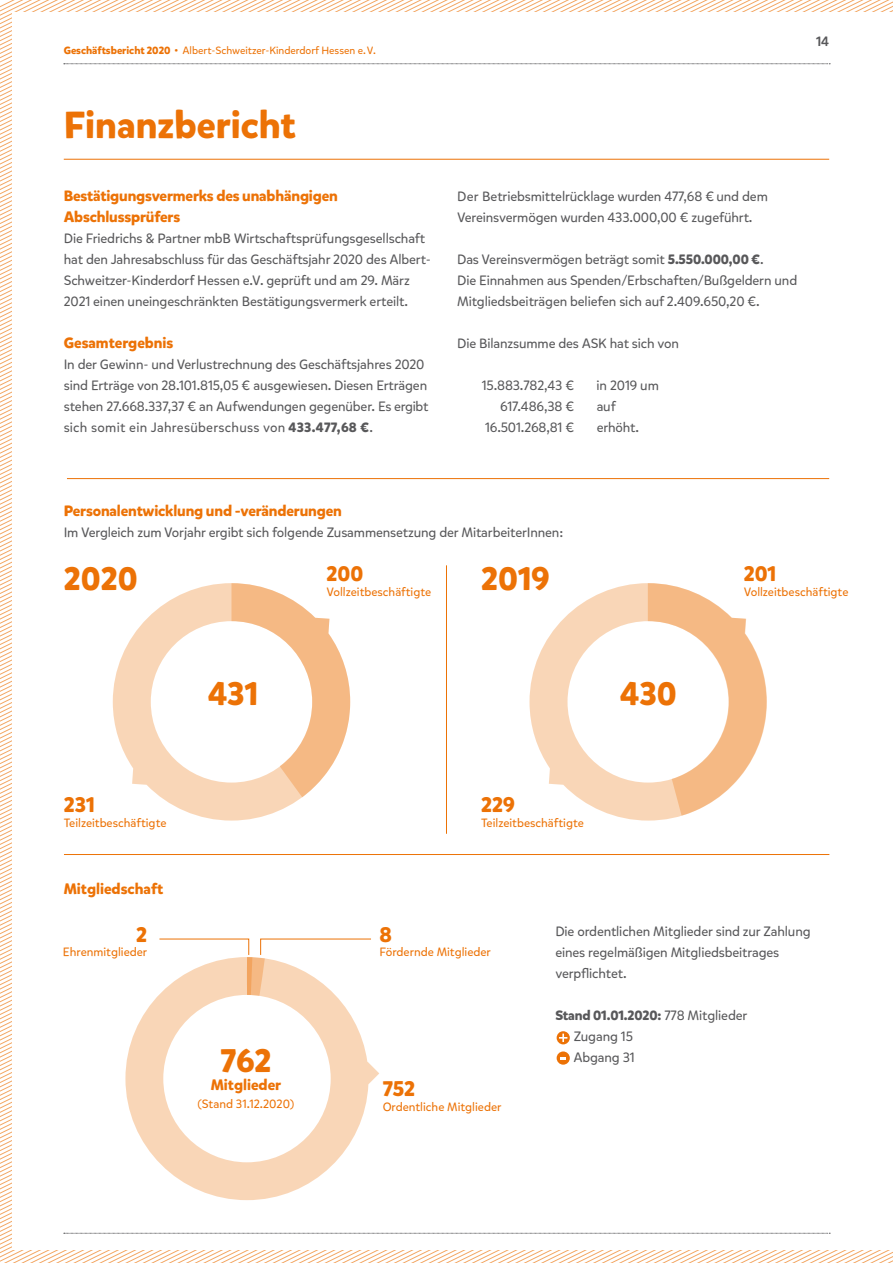
<style>
.page{position:relative;width:893px;height:1263px;background:#fff}
.page>*{position:absolute;margin:0;border:0;box-sizing:border-box;transform-origin:0 0}
.t1{font:700 37.5px "Mikado";color:#ec7206}
.t2{font:700 32.7px "Mikado";color:#ec7206}
.t3{font:700 21.15px "Mikado";color:#ec7206}
.t4{font:700 15px/21px "Mikado";letter-spacing:-.01em;color:#ec7206}
.t5{font:13.5px/21px "Mikado";letter-spacing:-.01em;color:#58585a}
.t6{font:500 13.5px "Mikado";color:#58585a}
.t7{font:12px "Mikado";color:#ec7206}
.t8{font:10.5px "Mikado";color:#ec7206}
.s1{font-weight:700}
</style>
<div class="page">
<svg style="left:64px;top:64px;width:766px;height:1px"></svg>
<svg style="left:0;top:1213px;width:893px;height:50px"></svg>
<svg style="left:113px;top:583px;width:190px;height:237px"></svg>
<svg style="left:231px;top:583px;width:119px;height:214px"></svg>
<hr style="left:64px;top:159px;width:765px;height:1px;background:#ec7206">
<hr style="left:67px;top:478px;width:762px;height:1px;background:#ec7206">
<hr style="left:64px;top:854px;width:765px;height:1px;background:#ec7206">
<svg style="left:125px;top:995px;width:254px;height:205px"></svg>
<svg style="left:159px;top:939px;width:212px;height:57px"></svg>
<svg style="left:557px;top:1031px;width:13px;height:13px"></svg>
<svg style="left:559px;top:1034px;width:8px;height:8px"></svg>
<svg style="left:557px;top:1051px;width:13px;height:14px"></svg>
<svg style="left:560px;top:1057px;width:6px;height:2px"></svg>
<hr style="left:446px;top:565px;width:1px;height:269px;background:#ec7206">
<svg style="left:529px;top:583px;width:238px;height:237px"></svg>
<svg style="left:648px;top:583px;width:118px;height:233px"></svg>
<p class="t8" style="left:64px;top:44px;width:314px"><span class="s1">Geschäftsbericht 2020 •</span> Albert-Schweitzer-Kinderdorf Hessen e.V.</p>
<h1 class="t1" style="left:64px;top:101px;width:234px">Finanzbericht</h1>
<p class="t4" style="left:64px;top:186px;width:276px">Bestätigungsvermerks des unabhängigen<br>Abschlussprüfers</p>
<p class="t5" style="left:64px;top:228px;width:369px">Die Friedrichs &amp; Partner mbB Wirtschaftsprüfungsgesellschaft hat den Jahresabschluss für das Geschäftsjahr 2020 des Albert-Schweitzer-Kinderdorf Hessen e.V. geprüft und am 29. März 2021 einen uneingeschränkten Bestätigungsvermerk erteilt.</p>
<p class="t4" style="left:64px;top:333px;width:111px">Gesamtergebnis</p>
<p class="t5" style="left:64px;top:354px;width:366px">In der Gewinn- und Verlustrechnung des Geschäftsjahres 2020 sind Erträge von 28.101.815,05 € ausgewiesen. Diesen Erträgen stehen 27.668.337,37 € an Aufwendungen gegenüber. Es ergibt sich somit ein Jahresüberschuss von <span class="s1">433.477,68 €</span>.</p>
<p class="t6" style="left:816px;top:33px;width:15px">14</p>
<p class="t5" style="left:457px;top:186px;width:312px">Der Betriebsmittelrücklage wurden 477,68 € und dem<br>Vereinsvermögen wurden 433.000,00 € zugeführt.</p>
<p class="t5" style="left:457px;top:249px;width:342px">Das Vereinsvermögen beträgt somit <span class="s1">5.550.000,00 €</span>.<br>Die Einnahmen aus Spenden/Erbschaften/Bußgeldern und<br>Mitgliedsbeiträgen beliefen sich auf 2.409.650,20 €.</p>
<p class="t5" style="left:457px;top:333px;width:223px">Die Bilanzsumme des ASK hat sich von</p>
<p class="t5" style="left:482px;top:375px;width:94px">15.883.782,43 €</p>
<p class="t5" style="left:597px;top:375px;width:64px">in 2019 um</p>
<p class="t5" style="left:500px;top:396px;width:76px">617.486,38 €</p>
<p class="t5" style="left:597px;top:396px;width:21px">auf</p>
<p class="t5" style="left:485px;top:417px;width:91px">16.501.268,81 €</p>
<p class="t5" style="left:597px;top:417px;width:44px">erhöht.</p>
<p class="t4" style="left:64px;top:501px;width:280px">Personalentwicklung und -veränderungen</p>
<p class="t5" style="left:64px;top:522px;width:501px">Im Vergleich zum Vorjahr ergibt sich folgende Zusammensetzung der MitarbeiterInnen:</p>
<h2 class="t2" style="left:64px;top:558px;width:75px">2020</h2>
<h2 class="t2" style="left:208px;top:673px;width:52px">431</h2>
<h3 class="t3" style="left:327px;top:561px;width:38px">200</h3>
<p class="t7" style="left:327px;top:584px;width:106px">Vollzeitbeschäftigte</p>
<h2 class="t2" style="left:481px;top:558px;width:70px">2019</h2>
<h2 class="t2" style="left:620px;top:673px;width:58px">430</h2>
<h3 class="t3" style="left:744px;top:561px;width:34px">201</h3>
<p class="t7" style="left:744px;top:584px;width:106px">Vollzeitbeschäftigte</p>
<h3 class="t3" style="left:64px;top:791px;width:32px">231</h3>
<p class="t7" style="left:64px;top:815px;width:104px">Teilzeitbeschäftigte</p>
<p class="t4" style="left:64px;top:879px;width:101px">Mitgliedschaft</p>
<h3 class="t3" style="left:136px;top:921px;width:12px">2</h3>
<p class="t7" style="left:63px;top:945px;width:86px">Ehrenmitglieder</p>
<h2 class="t2" style="left:220px;top:1040px;width:52px">762</h2>
<p class="t4" style="left:211px;top:1075px;width:72px">Mitglieder</p>
<p class="t7" style="left:197px;top:1097px;width:98px">(Stand 31.12.2020)</p>
<h3 class="t3" style="left:481px;top:791px;width:35px">229</h3>
<p class="t7" style="left:481px;top:815px;width:104px">Teilzeitbeschäftigte</p>
<h3 class="t3" style="left:379px;top:921px;width:14px">8</h3>
<p class="t7" style="left:379px;top:945px;width:113px">Fördernde Mitglieder</p>
<h3 class="t3" style="left:383px;top:1075px;width:34px">752</h3>
<p class="t7" style="left:383px;top:1099px;width:120px">Ordentliche Mitglieder</p>
<p class="t5" style="left:555px;top:921px;width:257px">Die ordentlichen Mitglieder sind zur Zahlung eines regelmäßigen Mitgliedsbeitrages verpflichtet.</p>
<p class="t5" style="left:573px;top:1005px;width:176px;text-indent:-18px"><span class="s1">Stand 01.01.2020:</span> 778 Mitglieder<br>Zugang 15<br>Abgang 31</p>
</div>
